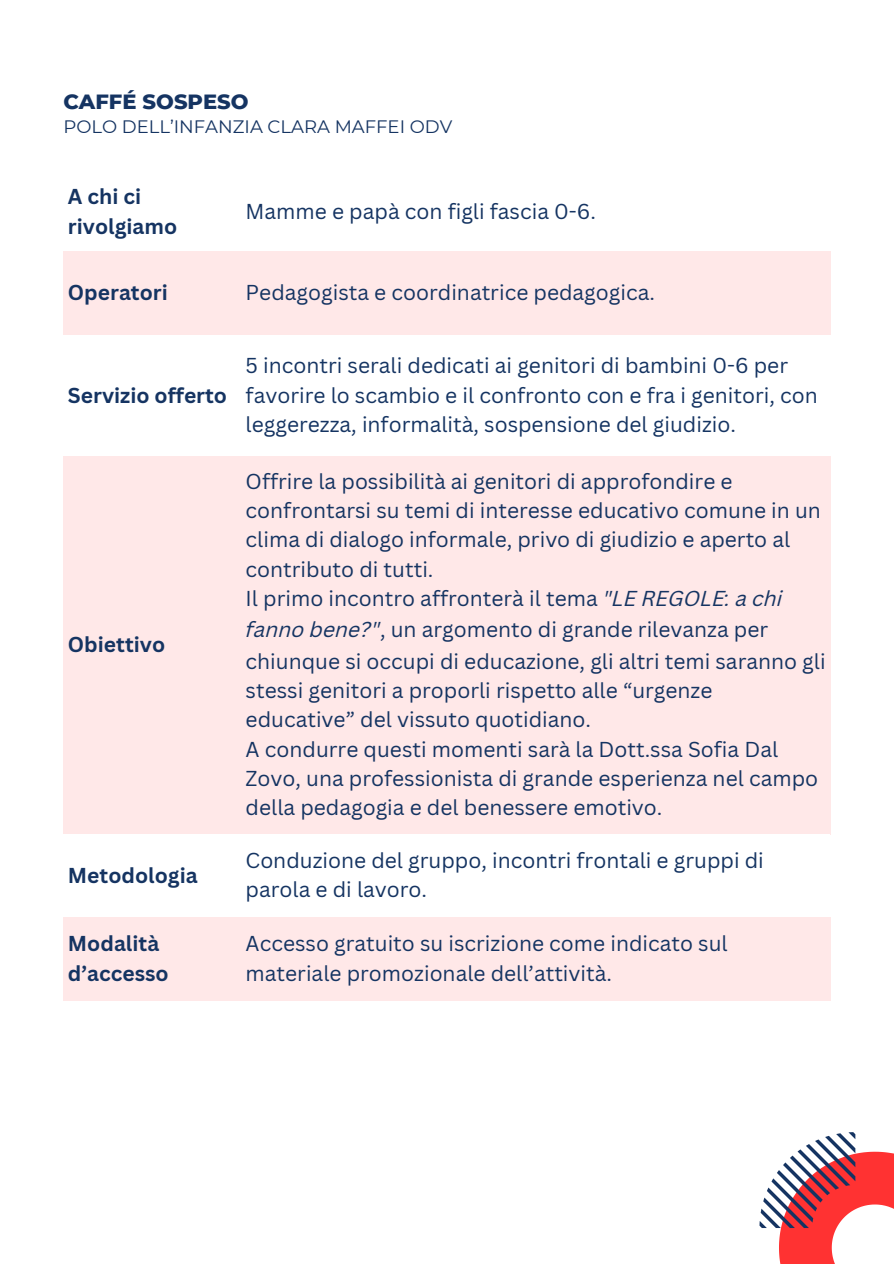
<style>
.page{position:relative;width:894px;height:1264px;background:#fff}
.page>*{position:absolute;margin:0;border:0;box-sizing:border-box;transform-origin:0 0}
.t1{font:21px/29.2px "Canva Sans";color:#153462}
.t2{font:700 21px/29.2px "Canva Sans";color:#153462}
.t3{font:800 21px "Montserrat";color:#153462}
.t4{font:18px "Montserrat";color:#153462}
.s1{font-style:italic}
</style>
<div class="page">
<svg style="left:759px;top:1132px;width:134px;height:131px"></svg>
<div style="left:63px;top:252px;width:178px;height:83px;background:#ffe8e8"></div>
<div style="left:241px;top:252px;width:589px;height:83px;background:#ffe8e8"></div>
<div style="left:63px;top:456px;width:178px;height:378px;background:#ffe8e8"></div>
<div style="left:241px;top:456px;width:589px;height:378px;background:#ffe8e8"></div>
<div style="left:63px;top:917px;width:178px;height:84px;background:#ffe8e8"></div>
<div style="left:241px;top:917px;width:589px;height:84px;background:#ffe8e8"></div>
<h1 class="t3" style="left:63px;top:89px;width:186px">CAFFÉ SOSPESO</h1>
<p class="t4" style="left:63px;top:115px;width:390px">POLO DELL’INFANZIA CLARA MAFFEI ODV</p>
<h2 class="t2" style="left:68px;top:182px;width:111px">A chi ci rivolgiamo</h2>
<h3 class="t1" style="left:245px;top:196px;width:352px">Mamme e papà con figli fascia 0-6.</h3>
<h2 class="t2" style="left:68px;top:277px;width:101px">Operatori</h2>
<h3 class="t1" style="left:245px;top:277px;width:411px">Pedagogista e coordinatrice pedagogica.</h3>
<h2 class="t2" style="left:68px;top:380px;width:161px">Servizio offerto</h2>
<h2 class="t2" style="left:68px;top:629px;width:99px">Obiettivo</h2>
<h2 class="t2" style="left:68px;top:860px;width:131px">Metodologia</h2>
<h3 class="t1" style="left:245px;top:350px;width:573px">5 incontri serali dedicati ai genitori di bambini 0-6 per favorire lo scambio e il confronto con e fra i genitori, con leggerezza, informalità, sospensione del giudizio.</h3>
<h3 class="t1" style="left:245px;top:466px;width:576px">Offrire la possibilità ai genitori di approfondire e confrontarsi su temi di interesse educativo comune in un clima di dialogo informale, privo di giudizio e aperto al contributo di tutti.<br>Il primo incontro affronterà il tema <span class="s1">"LE REGOLE: a chi</span></h3>
<h3 class="t1" style="left:245px;top:613px;width:581px;line-height:31.5px"><span class="s1">fanno bene?"</span>, un argomento di grande rilevanza per chiunque si occupi di educazione, gli altri temi saranno gli</h3>
<h3 class="t1" style="left:245px;top:675px;width:574px">stessi genitori a proporli rispetto alle “urgenze educative” del vissuto quotidiano.<br>A condurre questi momenti sarà la Dott.ssa Sofia Dal Zovo, una professionista di grande esperienza nel campo della pedagogia e del benessere emotivo.</h3>
<h3 class="t1" style="left:245px;top:845px;width:519px">Conduzione del gruppo, incontri frontali e gruppi di parola e di lavoro.</h3>
<h2 class="t2" style="left:68px;top:928px;width:102px">Modalità d’accesso</h2>
<h3 class="t1" style="left:245px;top:928px;width:483px">Accesso gratuito su iscrizione come indicato sul materiale promozionale dell’attività.</h3>
</div>
